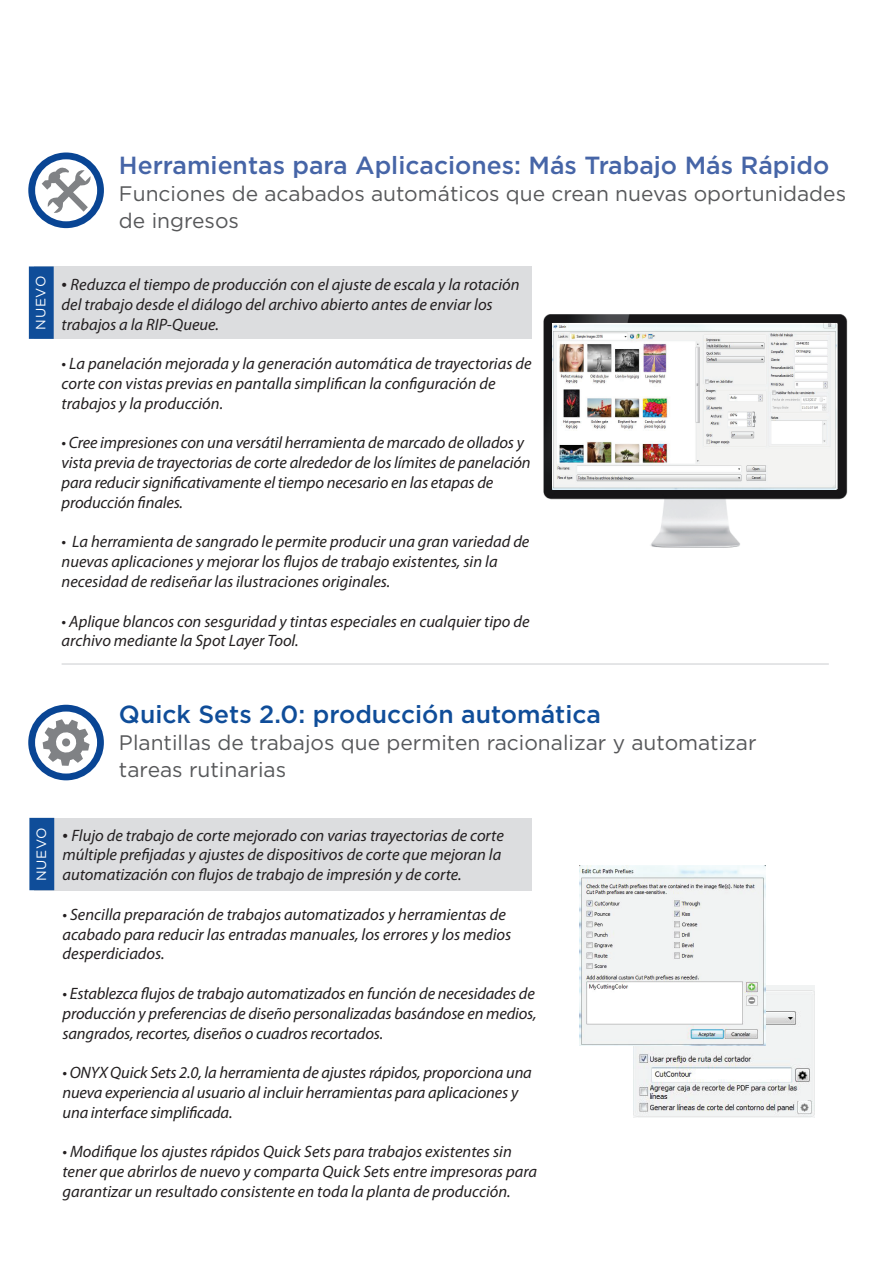
<style>
.page{position:relative;width:893px;height:1263px;background:#fff}
.page>*{position:absolute;margin:0;border:0;box-sizing:border-box;transform-origin:0 0}
.t1{font:500 24.75px "Gotham";color:#4665a7}
.t2{font:500 24.75px "Gotham";color:#0f4d99}
.t3{font:21px/27px "Gotham";color:#57585a}
.t4{font:italic 16.5px/19.8px "Myriad Pro";color:#231f20}
.t5{font:13.5px "Gotham";letter-spacing:.05em;color:#fff}
.s1{font-size:19.5px}
</style>
<div class="page">
<img style="left:531px;top:282px;width:317px;height:266px">
<img style="left:552px;top:323px;width:285px;height:166px">
<div style="left:34px;top:266px;width:497px;height:73px;background:#dcdddf"></div>
<hr style="left:62px;top:663px;width:767px;height:2px;background:#dcdddf">
<div style="left:28px;top:705px;width:76px;height:75px;background:#094594;border-radius:50%"></div>
<div style="left:35px;top:711px;width:62px;height:62px;background:#fff;border-radius:50%"></div>
<svg style="left:43px;top:719px;width:47px;height:47px"></svg>
<div style="left:29px;top:266px;width:25px;height:73px;background:#0f4d99;border:3px solid #0f4d99"></div>
<div style="left:35px;top:818px;width:497px;height:72px;background:#dcdddf"></div>
<div style="left:29px;top:818px;width:25px;height:72px;background:#0f4d99;border:3px solid #0f4d99"></div>
<div style="left:28px;top:152px;width:76px;height:76px;background:#094594;border-radius:50%"></div>
<div style="left:35px;top:159px;width:62px;height:62px;background:#fff;border-radius:50%"></div>
<svg style="left:42px;top:167px;width:49px;height:47px"></svg>
<img style="left:633px;top:985px;width:182px;height:132px">
<img style="left:579px;top:865px;width:186px;height:181px">
<p class="t1" style="left:119px;top:151px;width:712px">Herramientas para Aplicaciones: Más Trabajo Más Rápido</p>
<p class="t3" style="left:119px;top:180px;width:729px">Funciones de acabados automáticos que crean nuevas oportunidades de ingresos</p>
<p class="t5" style="left:33px;top:329px;width:55px;rotate:-90deg">NUEVO</p>
<p class="t4" style="left:62px;top:274px;width:459px"><span class="s1">•</span> Reduzca el tiempo de producción con el ajuste de escala y la rotación del trabajo desde el diálogo del archivo abierto antes de enviar los trabajos a la RIP-Queue.</p>
<p class="t4" style="left:62px;top:353px;width:471px">• La panelación mejorada y la generación automática de trayectorias de corte con vistas previas en pantalla simplifican la configuración de trabajos y la producción.</p>
<p class="t4" style="left:62px;top:433px;width:471px">• Cree impresiones con una versátil herramienta de marcado de ollados y vista previa de trayectorias de corte alrededor de los límites de panelación para reducir significativamente el tiempo necesario en las etapas de producción finales.</p>
<p class="t4" style="left:62px;top:532px;width:469px">• La herramienta de sangrado le permite producir una gran variedad de nuevas aplicaciones y mejorar los flujos de trabajo existentes, sin la necesidad de rediseñar las ilustraciones originales.</p>
<p class="t4" style="left:62px;top:611px;width:469px">• Aplique blancos con sesguridad y tintas especiales en cualquier tipo de archivo mediante la Spot Layer Tool.</p>
<p class="t2" style="left:119px;top:700px;width:484px">Quick Sets 2.0: producción automática</p>
<p class="t3" style="left:119px;top:728px;width:639px">Plantillas de trabajos que permiten racionalizar y automatizar tareas rutinarias</p>
<p class="t5" style="left:34px;top:881px;width:55px;rotate:-90deg">NUEVO</p>
<p class="t4" style="left:63px;top:825px;width:443px"><span class="s1">•</span> Flujo de trabajo de corte mejorado con varias trayectorias de corte múltiple prefijadas y ajustes de dispositivos de corte que mejoran la automatización con flujos de trabajo de impresión y de corte.</p>
<p class="t4" style="left:63px;top:904px;width:450px">• Sencilla preparación de trabajos automatizados y herramientas de acabado para reducir las entradas manuales, los errores y los medios desperdiciados.</p>
<p class="t4" style="left:63px;top:983px;width:476px;text-align:justify">• Establezca flujos de trabajo automatizados en función de necesidades de producción y preferencias de diseño personalizadas basándose en medios, sangrados, recortes, diseños o cuadros recortados.</p>
<p class="t4" style="left:63px;top:1062px;width:471px">• ONYX Quick Sets 2.0, la herramienta de ajustes rápidos, proporciona una nueva experiencia al usuario al incluir herramientas para aplicaciones y una interface simplificada.</p>
<p class="t4" style="left:63px;top:1142px;width:476px">• Modifique los ajustes rápidos Quick Sets para trabajos existentes sin tener que abrirlos de nuevo y comparta Quick Sets entre impresoras para garantizar un resultado consistente en toda la planta de producción.</p>
</div>
